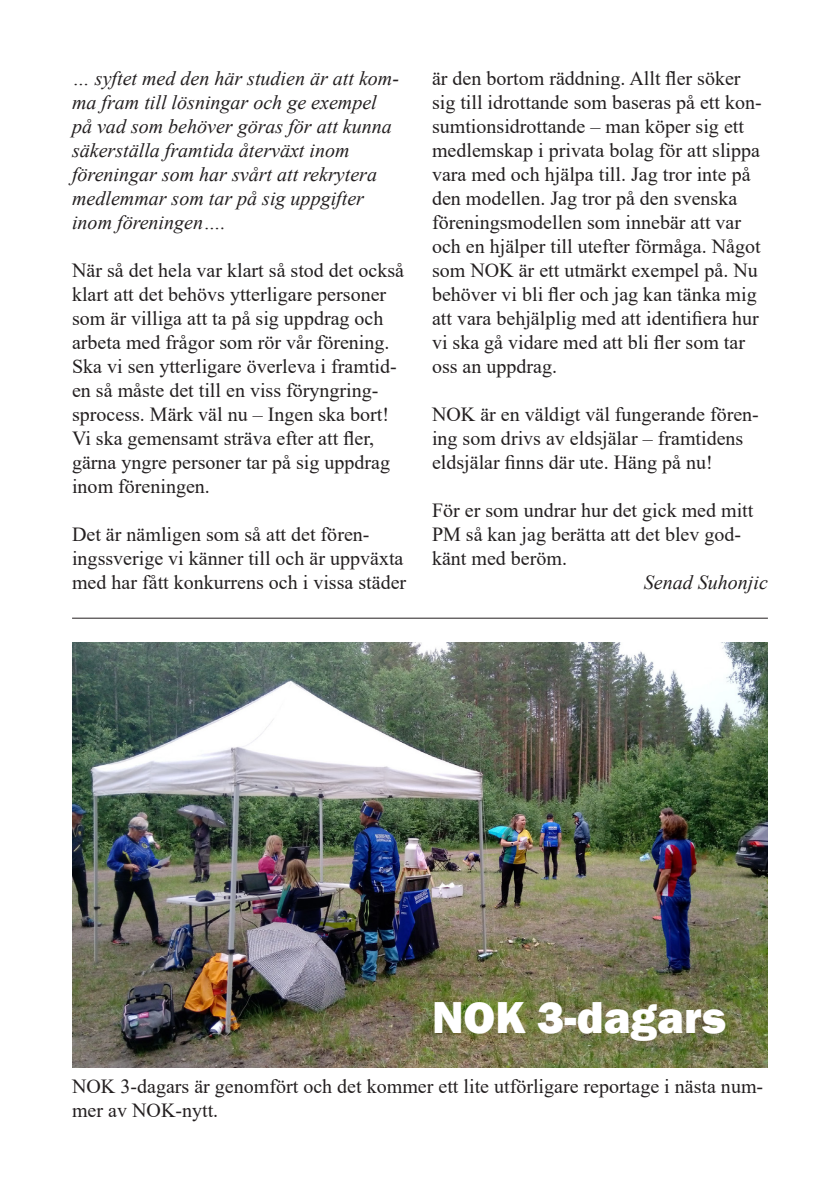
<style>
.page{position:relative;width:840px;height:1191px;background:#fff}
.page>*{position:absolute;margin:0;border:0;box-sizing:border-box;transform-origin:0 0}
.t1{font:800 46px "Franklin Gothic";color:#fff}
.t2{font:20px/24px "Times New Roman";color:#231f20}
.t3{font:italic 20px/24px "Times New Roman";color:#231f20}
</style>
<div class="page">
<hr style="left:72px;top:617px;width:695px;height:1px;background:#231f20">
<img style="left:72px;top:642px;width:695px;height:425px">
<p class="t3" style="left:72px;top:66px;width:328px">… syftet med den här studien är att kom&shy;ma fram till lösningar och ge exempel på vad som behöver göras för att kunna säkerställa framtida återväxt inom föreningar som har svårt att rekrytera medlemmar som tar på sig uppgifter inom föreningen….</p>
<p class="t2" style="left:72px;top:257px;width:333px">När så det hela var klart så stod det också klart att det behövs ytterligare personer som är villiga att ta på sig uppdrag och arbeta med frågor som rör vår förening.<br>Ska vi sen ytterligare överleva i framtid&shy;en så måste det till en viss föryngring&shy;sprocess. Märk väl nu – Ingen ska bort!<br>Vi ska gemensamt sträva efter att fler, gärna yngre personer tar på sig uppdrag inom föreningen.</p>
<p class="t2" style="left:72px;top:521px;width:335px">Det är nämligen som så att det fören&shy;ingssverige vi känner till och är uppväxta med har fått konkurrens och i vissa städer</p>
<p class="t2" style="left:432px;top:65px;width:331px">är den bortom räddning. Allt fler söker sig till idrottande som baseras på ett kon&shy;sumtionsidrottande – man köper sig ett medlemskap i privata bolag för att slippa vara med och hjälpa till. Jag tror inte på den modellen. Jag tror på den svenska föreningsmodellen som innebär att var och en hjälper till utefter förmåga. Något som NOK är ett utmärkt exempel på. Nu behöver vi bli fler och jag kan tänka mig att vara behjälplig med att identifiera hur vi ska gå vidare med att bli fler som tar oss an uppdrag.</p>
<p class="t2" style="left:432px;top:401px;width:328px">NOK är en väldigt väl fungerande fören&shy;ing som drivs av eldsjälar – framtidens eldsjälar finns där ute. Häng på nu!</p>
<p class="t2" style="left:432px;top:497px;width:323px">För er som undrar hur det gick med mitt<br>PM så kan jag berätta att det blev god&shy;känt med beröm.</p>
<p class="t3" style="left:643px;top:570px;width:125px">Senad Suhonjic</p>
<p class="t1" style="left:432px;top:988px;width:295px">NOK 3-dagars</p>
<p class="t2" style="left:72px;top:1073px;width:692px">NOK 3-dagars är genomfört och det kommer ett lite utförligare reportage i nästa num&shy;mer av NOK-nytt.</p>
</div>
